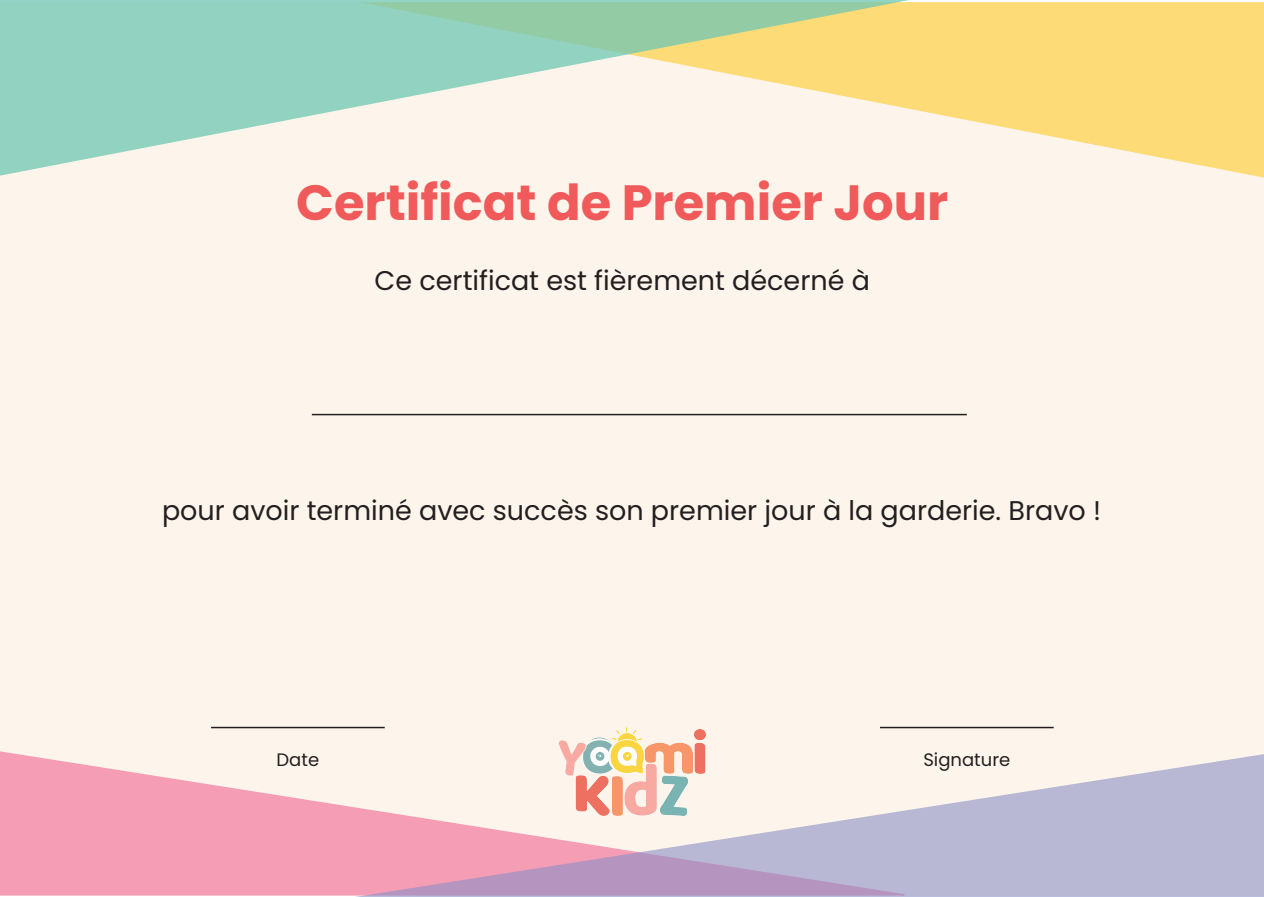
<style>
.page{position:relative;width:1264px;height:897px;background:#fff}
.page>*{position:absolute;margin:0;border:0;box-sizing:border-box;transform-origin:0 0}
.t1{font:700 49.5px "Poppins";color:#f05a5a}
.t2{font:27px "Poppins";color:#231f20}
.t3{font:18px "Poppins";color:#231f20}
</style>
<div class="page">
<div style="left:0;top:2px;width:1263px;height:893px;background:#fdf5eb"></div>
<svg style="left:909px;top:2px;width:355px;height:176px;fill:#fddb76"></svg>
<svg style="left:0;top:0;width:909px;height:176px"></svg>
<svg style="left:0;top:751px;width:706px;height:144px"></svg>
<svg style="left:355px;top:754px;width:909px;height:143px"></svg>
<hr style="left:312px;top:414px;width:655px;height:1px;background:#231f20">
<hr style="left:211px;top:726px;width:174px;height:2px;background:#231f20">
<hr style="left:880px;top:726px;width:173px;height:2px;background:#231f20">
<img style="left:558px;top:727px;width:147px;height:88px">
<h1 class="t1" style="left:296px;top:174px;width:653px">Certificat de Premier Jour</h1>
<p class="t2" style="left:375px;top:265px;width:497px">Ce certificat est fièrement décerné à</p>
<p class="t2" style="left:162px;top:495px;width:940px">pour avoir terminé avec succès son premier jour à la garderie. Bravo !</p>
<p class="t3" style="left:277px;top:749px;width:44px">Date</p>
<p class="t3" style="left:923px;top:749px;width:88px">Signature</p>
</div>
